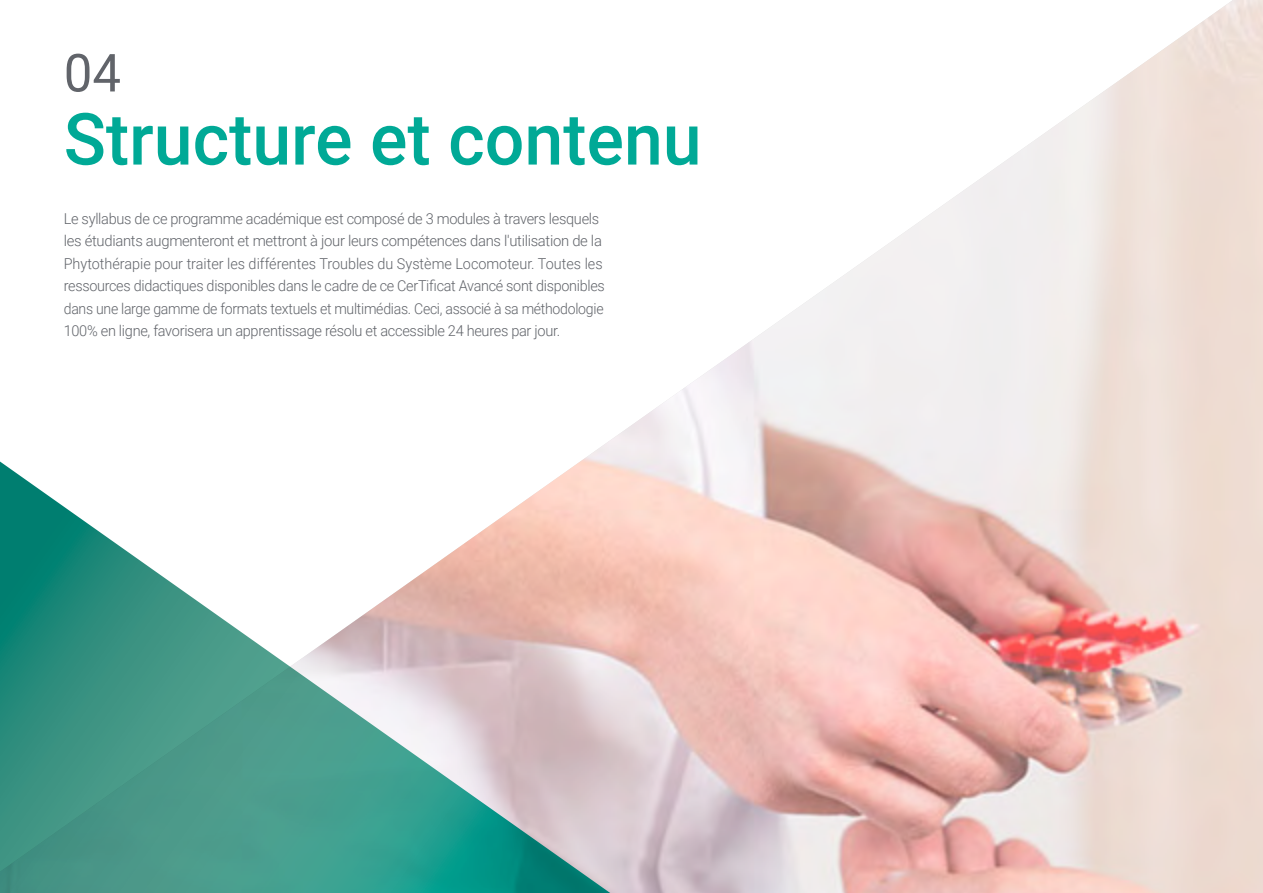
<style>
.page{position:relative;width:1263px;height:893px;background:#fff}
.page>*{position:absolute;margin:0;border:0;box-sizing:border-box;transform-origin:0 0}
.t1{font:500 72px "Roboto";color:#00a996}
.t2{font:52.5px "Roboto";color:#61646a}
.t3{font:300 15px/22.5px "Roboto";letter-spacing:-.02em;color:#61646a}
</style>
<div class="page">
<img style="left:602px;top:0;width:661px;height:893px">
<svg style="left:0;top:446px;width:640px;height:447px"></svg>
<h2 class="t2" style="left:64px;top:36px;width:59px">04</h2>
<h1 class="t1" style="left:64px;top:89px;width:639px">Structure et contenu</h1>
<p class="t3" style="left:64px;top:207px;width:543px">Le syllabus de ce programme académique est composé de 3 modules à travers lesquels les étudiants augmenteront et mettront à jour leurs compétences dans l'utilisation de la Phytothérapie pour traiter les différentes Troubles du Système Locomoteur. Toutes les ressources didactiques disponibles dans le cadre de ce CerTificat Avancé sont disponibles dans une large gamme de formats textuels et multimédias. Ceci, associé à sa méthodologie 100% en ligne, favorisera un apprentissage résolu et accessible 24 heures par jour.</p>
</div>
